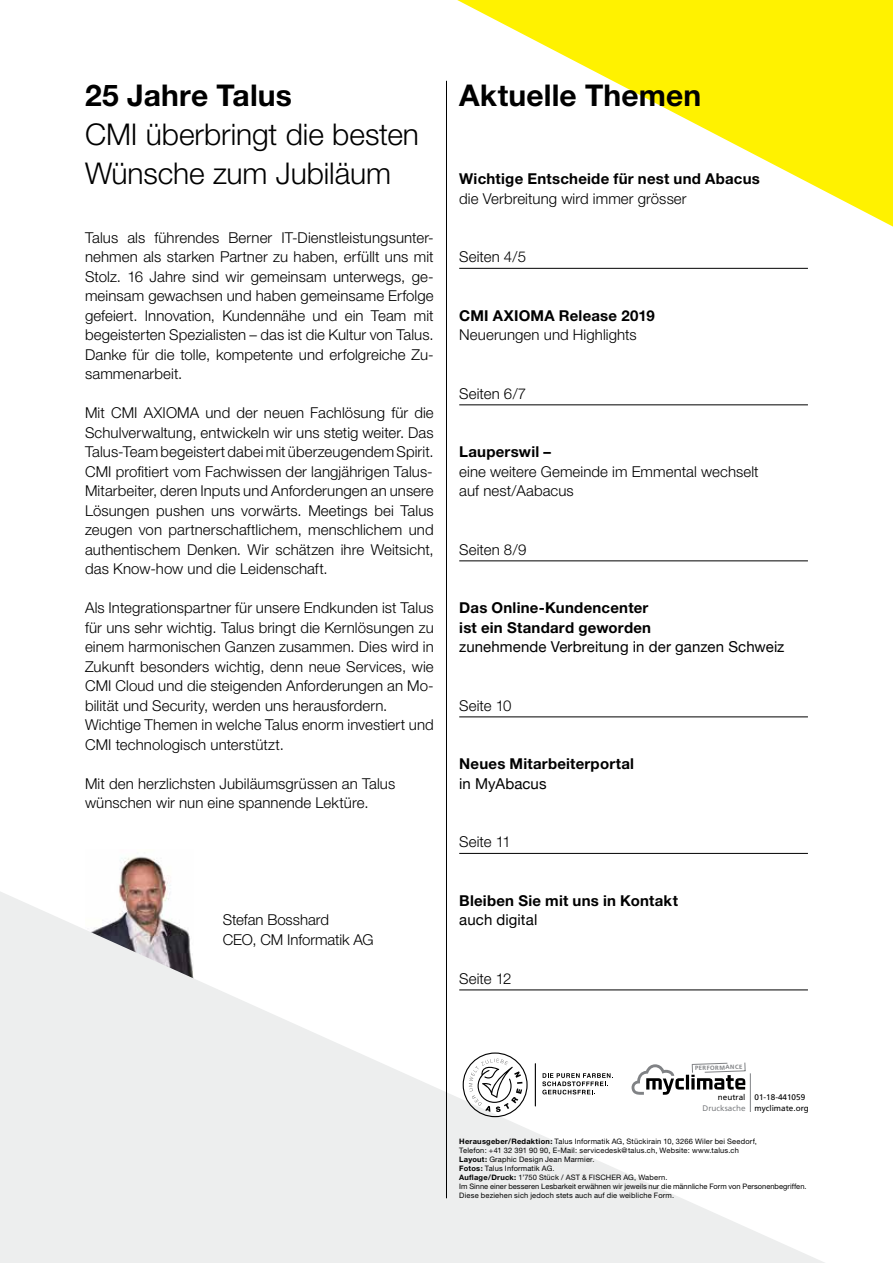
<style>
.page{position:relative;width:893px;height:1263px;background:#fff}
.page>*{position:absolute;margin:0;border:0;box-sizing:border-box;transform-origin:0 0}
.t1{font:300 30px/39px "Helvetica Neue CE";letter-spacing:-.005em;color:#000}
.t2{font:700 30px "Helvetica Neue CE";letter-spacing:.005em;color:#000}
.t3{font:300 15px/19.5px "Helvetica Neue CE";letter-spacing:.005em;color:#000}
.t4{font:700 15px/19.5px "Helvetica Neue CE";letter-spacing:.015em;color:#000}
.t5{font:15px "Helvetica Neue";letter-spacing:.005em;color:#000}
.t6{font:8.1px/10.2px "Frutiger LT Com";color:#000}
.t7{font:8.1px "Frutiger LT Com";color:#808285}
.t8{font:7.5px/9px "Helvetica Neue CE";letter-spacing:.02em;color:#000}
.t9{font:700 6px "Frutiger LT Com";color:#808285}
.s1{font-weight:700}
</style>
<div class="page">
<img style="left:119px;top:856px;width:52px;height:35px">
<svg style="left:457px;top:0;width:436px;height:227px"></svg>
<svg style="left:0;top:891px;width:825px;height:372px;fill:#edeeee"></svg>
<hr style="left:446px;top:81px;width:1px;height:1117px;background:#000">
<hr style="left:459px;top:268px;width:349px;height:1px;background:#000">
<hr style="left:459px;top:405px;width:349px;height:1px;background:#000">
<hr style="left:459px;top:561px;width:349px;height:1px;background:#000">
<hr style="left:459px;top:717px;width:349px;height:1px;background:#000">
<hr style="left:459px;top:853px;width:349px;height:1px;background:#000">
<hr style="left:459px;top:990px;width:349px;height:1px;background:#000">
<hr style="left:750px;top:1073px;width:1px;height:39px;background:#808285">
<svg style="left:631px;top:1062px;width:115px;height:33px"></svg>
<svg style="left:542px;top:1073px;width:71px;height:21px"></svg>
<svg style="left:463px;top:1052px;width:65px;height:65px"></svg>
<hr style="left:535px;top:1063px;width:1px;height:43px;background:#000">
<h1 class="t2" style="left:85px;top:77px;width:208px">25 Jahre Talus</h1>
<h1 class="t2" style="left:459px;top:77px;width:244px">Aktuelle Themen</h1>
<h1 class="t1" style="left:85px;top:115px;width:335px">CMI überbringt die besten<br>Wünsche zum Jubiläum</h1>
<p class="t4" style="left:459px;top:169px;width:302px">Wichtige Entscheide für nest und Abacus</p>
<p class="t3" style="left:459px;top:189px;width:229px">die Verbreitung wird immer grösser</p>
<p class="t3" style="left:85px;top:228px;width:350px;text-align:justify">Talus als führendes Berner IT-Dienstleistungsunter&shy;nehmen als starken Partner zu haben, erfüllt uns mit Stolz. 16 Jahre sind wir gemeinsam unterwegs, ge&shy;meinsam gewachsen und haben gemeinsame Erfolge gefeiert. Innovation, Kundennähe und ein Team mit begeisterten Spezialisten – das ist die Kultur von Talus.<br>Danke für die tolle, kompetente und erfolgreiche Zu&shy;sammenarbeit.</p>
<p class="t3" style="left:85px;top:403px;width:350px;text-align:justify">Mit CMI AXIOMA und der neuen Fachlösung für die Schulverwaltung, entwickeln wir uns stetig weiter. Das Talus-Team begeistert dabei mit überzeugendem Spirit.<br>CMI profitiert vom Fachwissen der langjährigen Talus-Mitarbeiter, deren Inputs und Anforderungen an unsere Lösungen pushen uns vorwärts. Meetings bei Talus zeugen von partnerschaftlichem, menschlichem und authentischem Denken. Wir schätzen ihre Weitsicht, das Know-how und die Leidenschaft.</p>
<p class="t3" style="left:85px;top:598px;width:350px">Als Integrationspartner für unsere Endkunden ist Talus für uns sehr wichtig. Talus bringt die Kernlösungen zu einem harmonischen Ganzen zusammen. Dies wird in Zukunft besonders wichtig, denn neue Services, wie CMI Cloud und die steigenden Anforderungen an Mo&shy;bilität und Security, werden uns herausfordern.<br>Wichtige Themen in welche Talus enorm investiert und CMI technologisch unterstützt.</p>
<p class="t3" style="left:85px;top:774px;width:312px">Mit den herzlichsten Jubiläumsgrüssen an Talus wünschen wir nun eine spannende Lektüre.</p>
<p class="t3" style="left:223px;top:910px;width:152px">Stefan Bosshard<br>CEO, CM Informatik AG</p>
<p class="t3" style="left:459px;top:247px;width:68px">Seiten 4/5</p>
<p class="t4" style="left:459px;top:306px;width:197px">CMI AXIOMA Release 2019</p>
<p class="t3" style="left:459px;top:325px;width:179px">Neuerungen und Highlights</p>
<p class="t3" style="left:459px;top:384px;width:69px">Seiten 6/7</p>
<p class="t4" style="left:459px;top:442px;width:93px">Lauperswil –</p>
<p class="t3" style="left:459px;top:462px;width:301px">eine weitere Gemeinde im Emmental wechselt auf nest/Aabacus</p>
<p class="t3" style="left:459px;top:540px;width:69px">Seiten 8/9</p>
<p class="t4" style="left:459px;top:598px;width:193px">Das Online-Kundencenter ist ein Standard geworden</p>
<p class="t5" style="left:459px;top:636px;width:327px">zunehmende Verbreitung in der ganzen Schweiz</p>
<p class="t3" style="left:459px;top:696px;width:54px">Seite 10</p>
<p class="t4" style="left:459px;top:754px;width:176px">Neues Mitarbeiterportal</p>
<p class="t5" style="left:459px;top:773px;width:89px">in MyAbacus</p>
<p class="t3" style="left:459px;top:832px;width:53px">Seite 11</p>
<p class="t4" style="left:459px;top:891px;width:220px">Bleiben Sie mit uns in Kontakt</p>
<p class="t5" style="left:459px;top:909px;width:80px">auch digital</p>
<p class="t3" style="left:459px;top:969px;width:54px">Seite 12</p>
<p class="t9" style="left:695px;top:1065px;width:49px;rotate:-2deg">PERFORMANCE</p>
<p class="t6" style="left:718px;top:1092px;width:29px">neutral</p>
<p class="t7" style="left:703px;top:1103px;width:44px">Drucksache</p>
<p class="t6" style="left:754px;top:1092px;width:56px">01-18-441059 myclimate.org</p>
<p class="t8" style="left:459px;top:1137px;width:349px"><span class="s1">Herausgeber/Redaktion:</span> Talus Informatik AG, Stückirain 10, 3266 Wiler bei Seedorf,<br>Telefon: +41 32 391 90 90, E-Mail: servicedesk@talus.ch, Website: www.talus.ch<br><span class="s1">Layout:</span> Graphic Design Jean Marmier.<br><span class="s1">Fotos:</span> Talus Informatik AG.<br><span class="s1">Auflage/Druck:</span> 1’750 Stück / AST &amp; FISCHER AG, Wabern.<br>Im Sinne einer besseren Lesbarkeit erwähnen wir jeweils nur die männliche Form von Personenbegriffen.<br>Diese beziehen sich jedoch stets auch auf die weibliche Form.</p>
</div>
